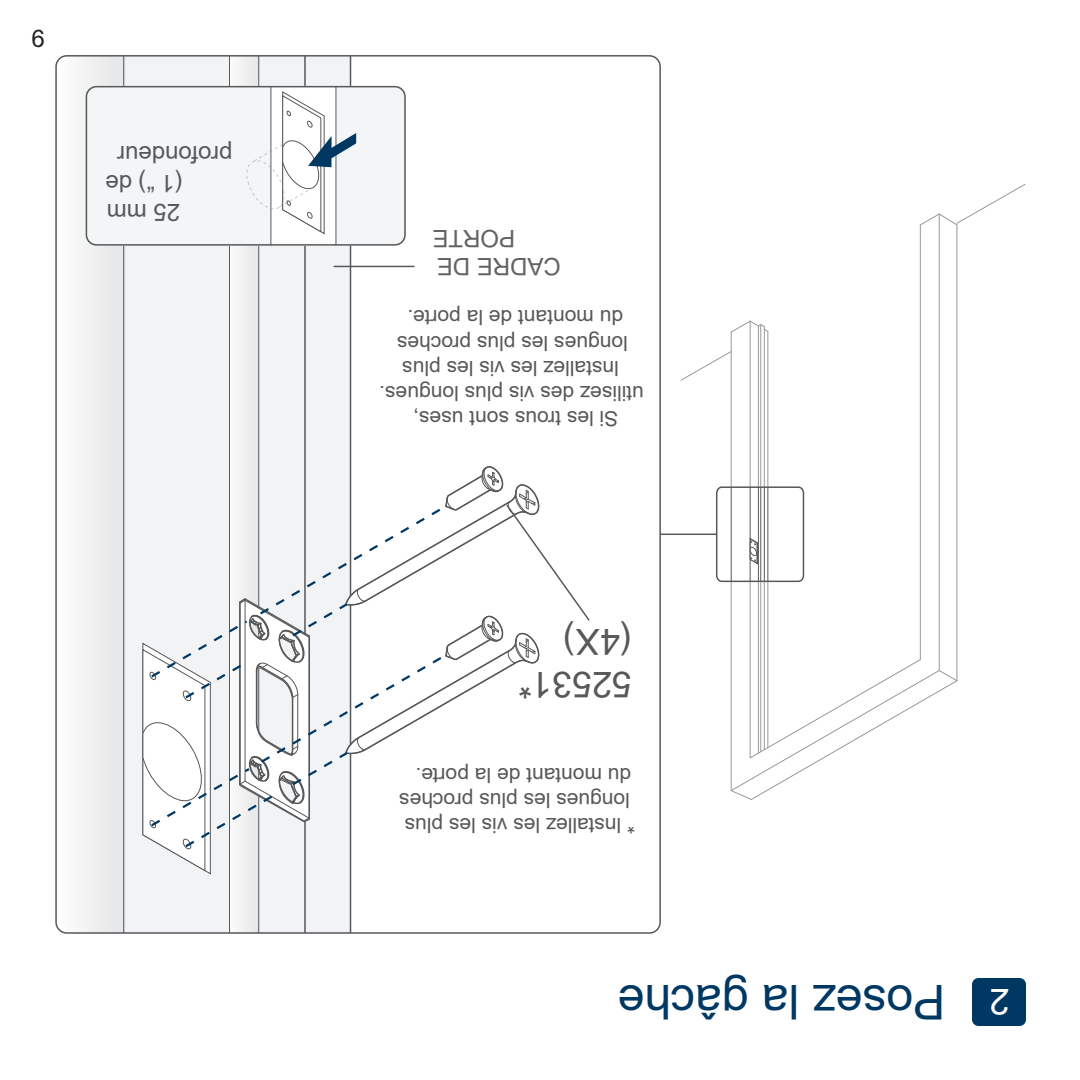
<style>
.page{position:relative;width:1080px;height:1080px;background:#fff}
.page>*{position:absolute;margin:0;border:0;box-sizing:border-box;transform-origin:0 0}
.t1{font:48px "Arial";color:#003864}
.t2{font:36px/43.2px "Arial";color:#57585a}
.t3{font:36px "Arial";color:#fff}
.t4{font:24px "Arial";color:#57585a}
.t5{font:24px/28.8px "Arial";color:#636366;text-align:right}
.t6{font:24px "Arial";color:#231f20}
.t7{font:21px/25.2px "Arial";color:#57585a}
</style>
<div class="page">
<svg style="left:680px;top:184px;width:345px;height:616px"></svg>
<div style="left:716px;top:486px;width:88px;height:96px;border:2px solid #57585a;border-radius:5px"></div>
<hr style="left:660px;top:534px;width:57px;height:1px;background:#57585a">
<div style="left:124px;top:56px;width:227px;height:877px;background:#f2f3f4"></div>
<svg style="left:58px;top:58px;width:68px;height:873px"></svg>
<hr style="left:350px;top:56px;width:1px;height:877px;background:#57585a">
<hr style="left:304px;top:56px;width:2px;height:877px;background:#57585a">
<hr style="left:229px;top:56px;width:1px;height:877px;background:#57585a">
<hr style="left:123px;top:56px;width:1px;height:877px;background:#57585a">
<hr style="left:258px;top:56px;width:1px;height:877px;background:#57585a">
<svg style="left:86px;top:86px;width:320px;height:160px"></svg>
<div style="left:972px;top:978px;width:54px;height:48px;background:#003864;border-radius:6px"></div>
<hr style="left:334px;top:266px;width:80px;height:1px;background:#57585a">
<svg style="left:142px;top:465px;width:448px;height:410px"></svg>
<p class="t6" style="left:45px;top:55px;width:15px;rotate:-180deg">9</p>
<p class="t4" style="left:232px;top:171px;width:117px;rotate:-180deg">forp ondeur</p>
<p class="t4" style="left:183px;top:200px;width:79px;rotate:-180deg">(1 “) de</p>
<p class="t4" style="left:180px;top:229px;width:75px;rotate:-180deg">25 mm</p>
<p class="t5" style="left:561px;top:281px;width:130px;rotate:-180deg">CADRE DE<br>PORTE</p>
<p class="t7" style="left:644px;top:431px;width:266px;text-align:center;rotate:-180deg">Si les trous sont uses, utilisez des vis plus longues. lnstallez les vis les plus longues les plus proches<br>du montant de la por .et</p>
<h2 class="t2" style="left:632px;top:707px;width:115px;rotate:-180deg">525 31* (4X)</h2>
<p class="t7" style="left:635px;top:838px;width:238px;rotate:-180deg">* lnstallez les vis les plus longues les plus proches du montant de la por et .</p>
<h1 class="t1" style="left:945px;top:1035px;width:329px;rotate:-180deg">Posez la gâche</h1>
<h2 class="t3" style="left:1009px;top:1026px;width:22px;rotate:-180deg">2</h2>
</div>
